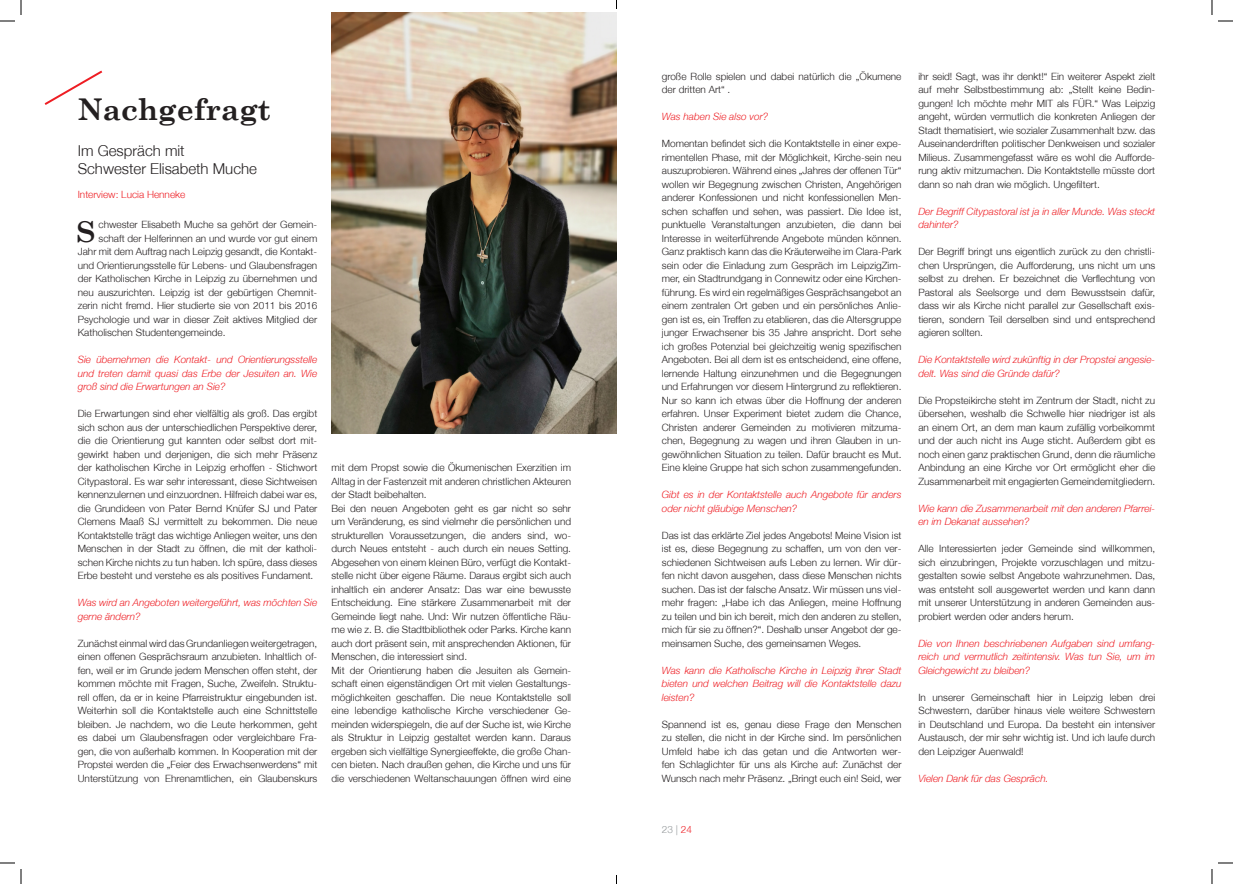
<style>
.page{position:relative;width:1233px;height:884px;background:#fff}
.page>*{position:absolute;margin:0;border:0;box-sizing:border-box;transform-origin:0 0}
.Headline_schwarz{font:700 30px "Century Schoolbook";color:#231f20}
.Fließtext_Start{font:700 28.7px "Century Schoolbook";color:#231f20}
.Subheadline{font:300 15px/18px "Helvetica Neue";color:#231f20}
.Fließtext{font:300 10px/13.5px "Helvetica Neue";color:#231f20;text-align:justify}
.Interview_Frage{font:italic 300 10px/13.5px "Helvetica Neue";color:#ee1d23}
.Fließtext_Start-2{font:300 10px "Helvetica Neue";color:#231f20}
.Autor_rot{font:300 10px "Helvetica Neue";color:#ee1d23}
.Zitat{font:300 10px "Helvetica Neue";color:#929799}
.s1{color:#ee1d23}
</style>
<div class="page">
<img style="left:331px;top:12px;width:285px;height:422px">
<svg style="left:44px;top:70px;width:59px;height:35px"></svg>
<svg style="left:1218px;top:20px;width:15px;height:2px"></svg>
<svg style="left:1218px;top:862px;width:15px;height:2px"></svg>
<svg style="left:0;top:0;width:22px;height:22px"></svg>
<svg style="left:0;top:862px;width:22px;height:22px"></svg>
<svg style="left:1211px;top:0;width:1px;height:15px"></svg>
<svg style="left:1211px;top:869px;width:1px;height:15px"></svg>
<p class="Headline_schwarz" style="left:78px;top:86px;width:194px">Nachgefragt</p>
<p class="Subheadline" style="left:78px;top:142px;width:181px">Im Gespräch mit<br>Schwester Elisabeth Muche</p>
<p class="Autor_rot" style="left:78px;top:189px;width:109px">Interview: Lucia Henneke</p>
<p class="Fließtext_Start" style="left:76px;top:209px;width:21px">S</p>
<p class="Fließtext_Start-2" style="left:98px;top:219px;width:220px">chwester Elisabeth Muche sa gehört der Gemein-</p>
<p class="Fließtext_Start-2" style="left:98px;top:232px;width:220px">schaft der Helferinnen an und wurde vor gut einem</p>
<p class="Fließtext_Start-2" style="left:78px;top:246px;width:241px">Jahr mit dem Auftrag nach Leipzig gesandt, die Kontakt-</p>
<p class="Fließtext_Start-2" style="left:78px;top:259px;width:241px">und Orientierungsstelle für Lebens- und Glaubensfragen</p>
<p class="Fließtext_Start-2" style="left:78px;top:273px;width:241px">der Katholischen Kirche in Leipzig zu übernehmen und</p>
<p class="Fließtext_Start-2" style="left:78px;top:286px;width:241px">neu auszurichten. Leipzig ist der gebürtigen Chemnit-</p>
<p class="Fließtext_Start-2" style="left:78px;top:300px;width:241px">zerin nicht fremd. Hier studierte sie von 2011 bis 2016</p>
<p class="Fließtext_Start-2" style="left:78px;top:313px;width:241px">Psychologie und war in dieser Zeit aktives Mitglied der</p>
<p class="Fließtext_Start-2" style="left:78px;top:327px;width:149px">Katholischen Studentengemeinde.</p>
<p class="Interview_Frage" style="left:78px;top:353px;width:241px;text-align:justify">Sie übernehmen die Kontakt- und Orientierungsstelle und treten damit quasi das Erbe der Jesuiten an. Wie groß sind die Erwartungen an Sie?</p>
<p class="Fließtext" style="left:78px;top:407px;width:241px">Die Erwartungen sind eher vielfältig als groß. Das ergibt sich schon aus der unterschiedlichen Perspektive derer, die die Orientierung gut kannten oder selbst dort mit&shy;gewirkt haben und derjenigen, die sich mehr Präsenz der katholischen Kirche in Leipzig erhoffen - Stichwort Citypastoral. Es war sehr interessant, diese Sichtweisen kennenzulernen und einzuordnen. Hilfreich dabei war es, die Grundideen von Pater Bernd Knüfer SJ und Pater Clemens Maaß SJ vermittelt zu bekommen. Die neue Kontaktstelle trägt das wichtige Anliegen weiter, uns den Menschen in der Stadt zu öffnen, die mit der katholi&shy;schen Kirche nichts zu tun haben. Ich spüre, dass dieses Erbe besteht und verstehe es als positives Fundament.</p>
<p class="Interview_Frage" style="left:78px;top:596px;width:241px">Was wird an Angeboten weitergeführt, was möchten Sie gerne ändern?</p>
<p class="Fließtext" style="left:78px;top:636px;width:241px">Zunächst einmal wird das Grundanliegen weitergetragen, einen offenen Gesprächsraum anzubieten. Inhaltlich of&shy;fen, weil er im Grunde jedem Menschen offen steht, der kommen möchte mit Fragen, Suche, Zweifeln. Struktu&shy;rell offen, da er in keine Pfarreistruktur eingebunden ist.<br>Weiterhin soll die Kontaktstelle auch eine Schnittstelle bleiben. Je nachdem, wo die Leute herkommen, geht es dabei um Glaubensfragen oder vergleichbare Fra&shy;gen, die von außerhalb kommen. In Kooperation mit der Propstei werden die „Feier des Erwachsenwerdens“ mit Unterstützung von Ehrenamtlichen, ein Glaubenskurs</p>
<p class="Fließtext" style="left:331px;top:461px;width:241px">mit dem Propst sowie die Ökumenischen Exerzitien im Alltag in der Fastenzeit mit anderen christlichen Akteuren der Stadt beibehalten.</p>
<p class="Fließtext" style="left:331px;top:501px;width:241px">Bei den neuen Angeboten geht es gar nicht so sehr um Veränderung, es sind vielmehr die persönlichen und strukturellen Voraussetzungen, die anders sind, wo&shy;durch Neues entsteht - auch durch ein neues Setting.<br>Abgesehen von einem kleinen Büro, verfügt die Kontakt&shy;stelle nicht über eigene Räume. Daraus ergibt sich auch inhaltlich ein anderer Ansatz: Das war eine bewusste Entscheidung. Eine stärkere Zusammenarbeit mit der Gemeinde liegt nahe. Und: Wir nutzen öffentliche Räu&shy;me wie z. B. die Stadtbibliothek oder Parks. Kirche kann auch dort präsent sein, mit ansprechenden Aktionen, für Menschen, die interessiert sind.</p>
<p class="Fließtext" style="left:331px;top:663px;width:241px">Mit der Orientierung haben die Jesuiten als Gemein&shy;schaft einen eigenständigen Ort mit vielen Gestaltungs&shy;möglichkeiten geschaffen. Die neue Kontaktstelle soll eine lebendige katholische Kirche verschiedener Ge&shy;meinden widerspiegeln, die auf der Suche ist, wie Kirche als Struktur in Leipzig gestaltet werden kann. Daraus ergeben sich vielfältige Synergieeffekte, die große Chan&shy;cen bieten. Nach draußen gehen, die Kirche und uns für die verschiedenen Weltanschauungen öffnen wird eine</p>
<p class="Fließtext" style="left:662px;top:69px;width:241px">große Rolle spielen und dabei natürlich die „Ökumene der dritten Art“ .</p>
<p class="Interview_Frage" style="left:662px;top:110px;width:108px">Was haben Sie also vor?</p>
<p class="Fließtext" style="left:662px;top:137px;width:241px">Momentan befindet sich die Kontaktstelle in einer expe&shy;rimentellen Phase, mit der Möglichkeit, Kirche-sein neu auszuprobieren. Während eines „Jahres der offenen Tür“ wollen wir Begegnung zwischen Christen, Angehörigen anderer Konfessionen und nicht konfessionellen Men&shy;schen schaffen und sehen, was passiert. Die Idee ist, punktuelle Veranstaltungen anzubieten, die dann bei Interesse in weiterführende Angebote münden können.<br>Ganz praktisch kann das die Kräuterweihe im Clara-Park sein oder die Einladung zum Gespräch im LeipzigZim&shy;mer, ein Stadtrundgang in Connewitz oder eine Kirchen&shy;führung. Es wird ein regelmäßiges Gesprächsangebot an einem zentralen Ort geben und ein persönliches Anlie&shy;gen ist es, ein Treffen zu etablieren, das die Altersgruppe junger Erwachsener bis 35 Jahre anspricht. Dort sehe ich großes Potenzial bei gleichzeitig wenig spezifischen Angeboten. Bei all dem ist es entscheidend, eine offene, lernende Haltung einzunehmen und die Begegnungen und Erfahrungen vor diesem Hintergrund zu reflektieren.<br>Nur so kann ich etwas über die Hoffnung der anderen erfahren. Unser Experiment bietet zudem die Chance, Christen anderer Gemeinden zu motivieren mitzuma&shy;chen, Begegnung zu wagen und ihren Glauben in un&shy;gewöhnlichen Situation zu teilen. Dafür braucht es Mut.<br>Eine kleine Gruppe hat sich schon zusammengefunden.</p>
<p class="Interview_Frage" style="left:662px;top:488px;width:241px">Gibt es in der Kontaktstelle auch Angebote für anders oder nicht gläubige Menschen?</p>
<p class="Fließtext" style="left:662px;top:528px;width:241px">Das ist das erklärte Ziel jedes Angebots! Meine Vision ist ist es, diese Begegnung zu schaffen, um von den ver&shy;schiedenen Sichtweisen aufs Leben zu lernen. Wir dür&shy;fen nicht davon ausgehen, dass diese Menschen nichts suchen. Das ist der falsche Ansatz. Wir müssen uns viel&shy;mehr fragen: „Habe ich das Anliegen, meine Hoffnung zu teilen und bin ich bereit, mich den anderen zu stellen, mich für sie zu öffnen?“. Deshalb unser Angebot der ge&shy;meinsamen Suche, des gemeinsamen Weges.</p>
<p class="Interview_Frage" style="left:662px;top:663px;width:241px;text-align:justify">Was kann die Katholische Kirche in Leipzig ihrer Stadt bieten und welchen Beitrag will die Kontaktstelle dazu leisten?</p>
<p class="Fließtext" style="left:662px;top:717px;width:241px">Spannend ist es, genau diese Frage den Menschen zu stellen, die nicht in der Kirche sind. Im persönlichen Umfeld habe ich das getan und die Antworten wer&shy;fen Schlaglichter für uns als Kirche auf: Zunächst der Wunsch nach mehr Präsenz. „Bringt euch ein! Seid, wer</p>
<p class="Zitat" style="left:662px;top:823px;width:32px">23 | <span class="s1">24</span></p>
<p class="Fließtext" style="left:918px;top:69px;width:238px">ihr seid! Sagt, was ihr denkt!“ Ein weiterer Aspekt zielt auf mehr Selbstbestimmung ab: „Stellt keine Bedin&shy;gungen! Ich möchte mehr MIT als FÜR.“ Was Leipzig angeht, würden vermutlich die konkreten Anliegen der Stadt thematisiert, wie sozialer Zusammenhalt bzw. das Auseinanderdriften politischer Denkweisen und sozialer Milieus. Zusammengefasst wäre es wohl die Aufforde&shy;rung aktiv mitzumachen. Die Kontaktstelle müsste dort dann so nah dran wie möglich. Ungefiltert.</p>
<p class="Interview_Frage" style="left:918px;top:204px;width:238px">Der Begriff Citypastoral ist ja in aller Munde. Was steckt dahinter?</p>
<p class="Fließtext" style="left:918px;top:245px;width:238px">Der Begriff bringt uns eigentlich zurück zu den christli&shy;chen Ursprüngen, die Aufforderung, uns nicht um uns selbst zu drehen. Er bezeichnet die Verflechtung von Pastoral als Seelsorge und dem Bewusstsein dafür, dass wir als Kirche nicht parallel zur Gesellschaft exis&shy;tieren, sondern Teil derselben sind und entsprechend agieren sollten.</p>
<p class="Interview_Frage" style="left:918px;top:353px;width:238px">Die Kontaktstelle wird zukünftig in der Propstei angesie&shy;delt. Was sind die Gründe dafür?</p>
<p class="Fließtext" style="left:918px;top:393px;width:238px">Die Propsteikirche steht im Zentrum der Stadt, nicht zu übersehen, weshalb die Schwelle hier niedriger ist als an einem Ort, an dem man kaum zufällig vorbeikommt und der auch nicht ins Auge sticht. Außerdem gibt es noch einen ganz praktischen Grund, denn die räumliche Anbindung an eine Kirche vor Ort ermöglicht eher die Zusammenarbeit mit engagierten Gemeindemitgliedern.</p>
<p class="Interview_Frage" style="left:918px;top:501px;width:238px">Wie kann die Zusammenarbeit mit den anderen Pfarrei&shy;en im Dekanat aussehen?</p>
<p class="Fließtext" style="left:918px;top:542px;width:238px">Alle Interessierten jeder Gemeinde sind willkommen, sich einzubringen, Projekte vorzuschlagen und mitzu&shy;gestalten sowie selbst Angebote wahrzunehmen. Das, was entsteht soll ausgewertet werden und kann dann mit unserer Unterstützung in anderen Gemeinden aus&shy;probiert werden oder anders herum.</p>
<p class="Interview_Frage" style="left:918px;top:636px;width:238px;text-align:justify">Die von Ihnen beschriebenen Aufgaben sind umfang&shy;reich und vermutlich zeitintensiv. Was tun Sie, um im Gleichgewicht zu bleiben?</p>
<p class="Fließtext" style="left:918px;top:690px;width:238px">In unserer Gemeinschaft hier in Leipzig leben drei Schwestern, darüber hinaus viele weitere Schwestern in Deutschland und Europa. Da besteht ein intensiver Austausch, der mir sehr wichtig ist. Und ich laufe durch den Leipziger Auenwald!</p>
<p class="Interview_Frage" style="left:918px;top:771px;width:132px">Vielen Dank für das Gespräch.</p>
</div>
